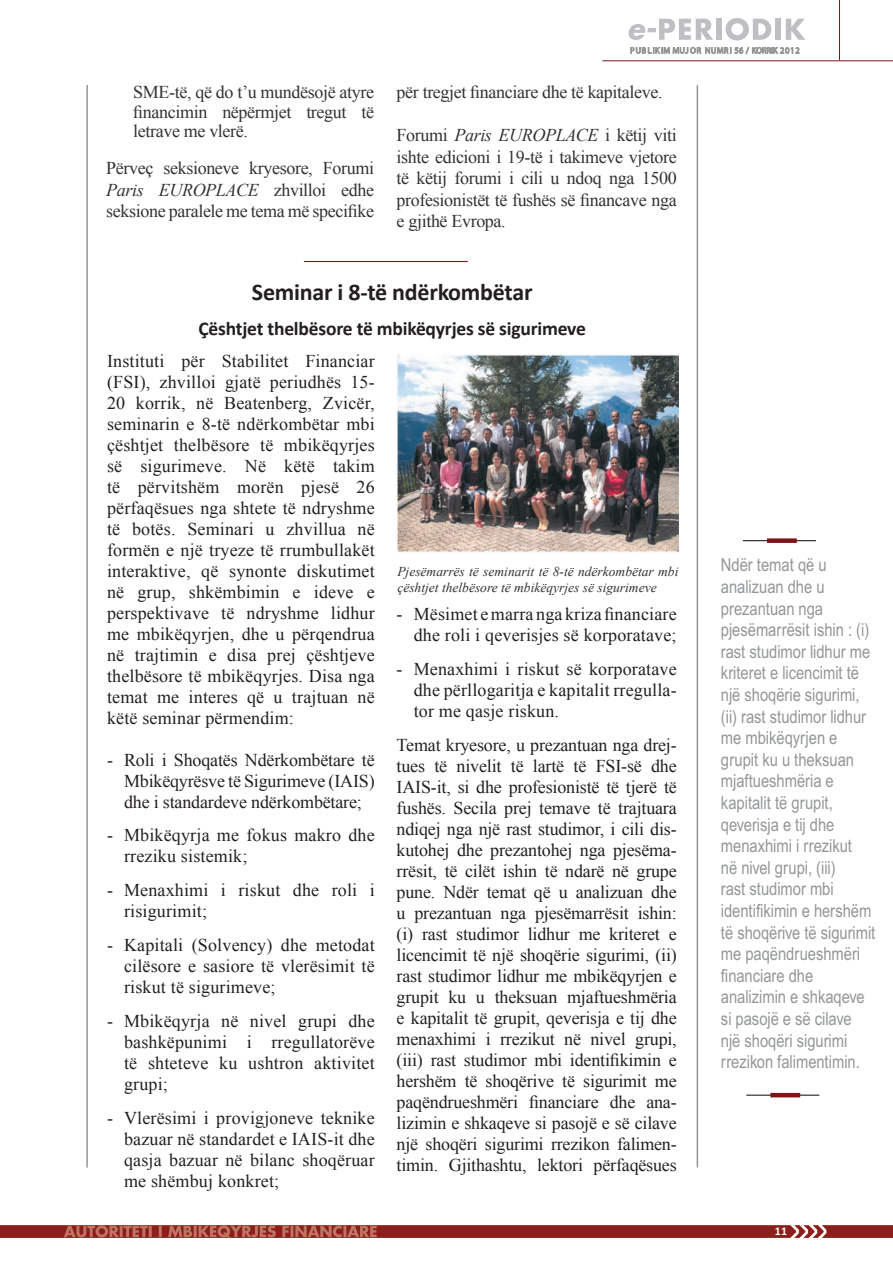
<style>
.page{position:relative;width:893px;height:1263px;background:#fff}
.page>*{position:absolute;margin:0;border:0;box-sizing:border-box;transform-origin:0 0}
.t1{font:700 24px "Calibri";letter-spacing:-.01em;color:#231f20}
.t2{font:700 19.5px "Calibri";letter-spacing:-.01em;color:#231f20}
.t3{font:18px/21px "Times New Roman";letter-spacing:.01em;color:#231f20;text-align:justify}
.t4{font:18px/21.6px "Arial Narrow";color:#939698}
.t5{font:18px/21.6px "Times New Roman";letter-spacing:-.02em;color:#313232;text-align:justify}
.t6{font:italic 13.5px/16.2px "Times New Roman";color:#313232}
.t7{font:700 12px "Calibri";color:#fff}
.s1{font-style:italic}
</style>
<div class="page">
<hr style="left:697px;top:85px;width:1px;height:1082px;background:#939698">
<hr style="left:86px;top:85px;width:2px;height:1082px;background:#939698">
<div style="left:716px;top:19px;width:6px;height:21px;background:#bebfc2"></div>
<svg style="left:726px;top:18px;width:45px;height:22px"></svg>
<div style="left:775px;top:19px;width:6px;height:21px;background:#bebfc2"></div>
<svg style="left:786px;top:19px;width:19px;height:21px"></svg>
<svg style="left:628px;top:19px;width:85px;height:21px"></svg>
<svg style="left:630px;top:47px;width:169px;height:7px"></svg>
<svg style="left:0;top:1225px;width:893px;height:13px;background:#96342e"></svg>
<hr style="left:602px;top:60px;width:291px;height:1px;background:#7f1315">
<hr style="left:839px;top:0;width:1px;height:60px;background:#7f1315">
<hr style="left:304px;top:261px;width:164px;height:1px;background:#8c171a">
<hr style="left:743px;top:540px;width:73px;height:1px;background:#231f20">
<div style="left:767px;top:538px;width:30px;height:5px;background:#7f1315"></div>
<hr style="left:746px;top:1094px;width:73px;height:2px;background:#231f20">
<hr style="left:770px;top:1093px;width:30px;height:4px;background:#7f1315">
<img style="left:397px;top:354px;width:281px;height:199px">
<p class="t5" style="left:133px;top:82px;width:242px;line-height:19.8px">SME-të, që do t’u mundësojë atyre financimin nëpërmjet tregut të letrave me vlerë.</p>
<p class="t5" style="left:106px;top:157px;width:269px">Përveç seksioneve kryesore, Forumi <span class="s1">Paris EUROPLACE</span> zhvilloi edhe seksione paralele me tema më specifike</p>
<p class="t5" style="left:397px;top:81px;width:267px">për tregjet financiare dhe të kapitaleve.</p>
<p class="t5" style="left:397px;top:124px;width:282px">Forumi <span class="s1">Paris EUROPLACE</span> i këtij viti ishte edicioni i 19-të i takimeve vjetore të këtij forumi i cili u ndoq nga 1500 profesionistët të fushës së financave nga e gjithë Evropa.</p>
<h1 class="t1" style="left:252px;top:277px;width:282px">Seminar i 8-të ndërkombëtar</h1>
<p class="t2" style="left:198px;top:317px;width:389px">Çështjet thelbësore të mbikëqyrjes së sigurimeve</p>
<p class="t3" style="left:107px;top:350px;width:269px">Instituti për Stabilitet Financiar (FSI), zhvilloi gjatë periudhës 15- 20 korrik, në Beatenberg, Zvicër, seminarin e 8-të ndërkombëtar mbi çështjet thelbësore të mbikëqyrjes së sigurimeve. Në këtë takim të përvitshëm morën pjesë 26 përfaqësues nga shtete të ndryshme të botës. Seminari u zhvillua në formën e një tryeze të rrumbullakët interaktive, që synonte diskutimet në grup, shkëmbimin e ideve e perspektivave të ndryshme lidhur me mbikëqyrjen, dhe u përqendrua në trajtimin e disa prej çështjeve thelbësore të mbikëqyrjes. Disa nga temat me interes që u trajtuan në këtë seminar përmendim:</p>
<p class="t3" style="left:124px;top:749px;width:252px;text-indent:-17px">- Roli i Shoqatës Ndërkombëtare të Mbikëqyrësve të Sigurimeve (IAIS) dhe i standardeve ndërkombëtare;</p>
<p class="t3" style="left:124px;top:825px;width:252px;text-indent:-17px">- Mbikëqyrja me fokus makro dhe rreziku sistemik;</p>
<p class="t3" style="left:124px;top:879px;width:252px;text-indent:-17px">- Menaxhimi i riskut dhe roli i risigurimit;</p>
<p class="t3" style="left:124px;top:934px;width:252px;text-indent:-17px">- Kapitali (Solvency) dhe metodat cilësore e sasiore të vlerësimit të riskut të sigurimeve;</p>
<p class="t3" style="left:124px;top:1010px;width:252px;text-indent:-17px">- Mbikëqyrja në nivel grupi dhe bashkëpunimi i rregullatorëve të shteteve ku ushtron aktivitet grupi;</p>
<p class="t3" style="left:124px;top:1107px;width:252px;text-indent:-17px">- Vlerësimi i provigjoneve teknike bazuar në standardet e IAIS-it dhe qasja bazuar në bilanc shoqëruar me shëmbuj konkret;</p>
<p class="t6" style="left:397px;top:563px;width:283px">Pjesëmarrës të seminarit të 8-të ndërkombëtar mbi çështjet thelbësore të mbikëqyrjes së sigurimeve</p>
<p class="t3" style="left:397px;top:604px;width:282px;text-align:right">- Mësimet e marra nga kriza financiare dhe roli i qeverisjes së korporatave;</p>
<p class="t3" style="left:414px;top:658px;width:265px;text-indent:-17px">- Menaxhimi i riskut së korporatave dhe përllogaritja e kapitalit rregulla&shy;tor me qasje riskun.</p>
<p class="t3" style="left:397px;top:734px;width:282px">Temat kryesore, u prezantuan nga drej&shy;tues të nivelit të lartë të FSI-së dhe IAIS-it, si dhe profesionistë të tjerë të fushës. Secila prej temave të trajtuara ndiqej nga një rast studimor, i cili dis&shy;kutohej dhe prezantohej nga pjesëma&shy;rrësit, të cilët ishin të ndarë në grupe pune. Ndër temat që u analizuan dhe u prezantuan nga pjesëmarrësit ishin: (i) rast studimor lidhur me kriteret e licencimit të një shoqërie sigurimi, (ii) rast studimor lidhur me mbikëqyrjen e grupit ku u theksuan mjaftueshmëria e kapitalit të grupit, qeverisja e tij dhe menaxhimi i rrezikut në nivel grupi, (iii) rast studimor mbi identifikimin e hershëm të shoqërive të sigurimit me paqëndrueshmëri financiare dhe ana&shy;lizimin e shkaqeve si pasojë e së cilave një shoqëri sigurimi rrezikon falimen&shy;timin. Gjithashtu, lektori përfaqësues</p>
<p class="t4" style="left:721px;top:554px;width:156px">Ndër temat që u analizuan dhe u prezantuan nga pjesëmarrësit ishin : (i) rast studimor lidhur me kriteret e licencimit të një shoqërie sigurimi, (ii) rast studimor lidhur me mbikëqyrjen e grupit ku u theksuan mjaftueshmëria e kapitalit të grupit, qeverisja e tij dhe menaxhimi i rrezikut<br>në nivel grupi, (iii)<br>rast studimor mbi identifikimin e hershëm të shoqërive të sigurimit me paqëndrueshmëri financiare dhe analizimin e shkaqeve si pasojë e së cilave një shoqëri sigurimi rrezikon falimentimin.</p>
<p class="t7" style="left:775px;top:1224px;width:14px">11</p>
</div>
